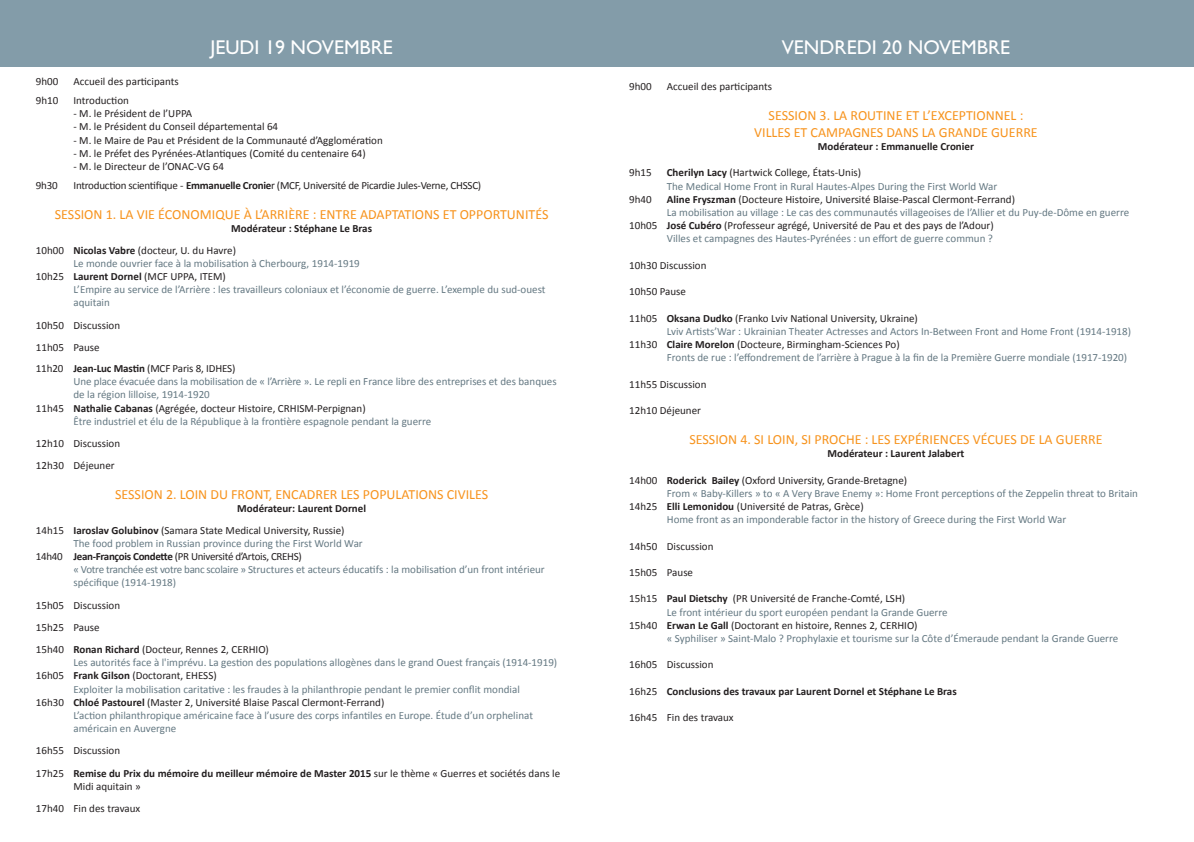
<style>
.page{position:relative;width:1194px;height:842px;background:#fff}
.page>*{position:absolute;margin:0;border:0;box-sizing:border-box;transform-origin:0 0}
.t1{font:20px "Gill Sans Std";color:#fff}
.t2{font:14px/16.8px "Calibri";color:#f7931d;text-align:center}
.t3{font:11px/13.2px "Calibri";color:#647882}
.t4{font:11px/22.2px "Calibri";color:#231f20}
.t5{font:700 11px/21.2px "Calibri";color:#231f20}
.t6{font:11px "Calibri";letter-spacing:-.02em;color:#231f20}
.s1{font-weight:700}
.s2{font-weight:400}
.s3{color:#231f20}
.s4{font-weight:700;color:#231f20}
</style>
<div class="page">
<div style="left:0;top:0;width:1194px;height:67px;background:#839ca9"></div>
<h1 class="t1" style="left:210px;top:35px;width:184px">JEUDI 19 NOVEMBRE</h1>
<p class="t4" style="left:36px;top:70px;width:24px">9h00</p>
<p class="t4" style="left:73px;top:70px;width:107px">Accueil des participants</p>
<p class="t4" style="left:36px;top:89px;width:24px">9h10</p>
<p class="t4" style="left:73px;top:89px;width:57px">Introduction</p>
<p class="t4" style="left:73px;top:103px;width:120px">- M. le Président de l’UPPA</p>
<p class="t4" style="left:73px;top:116px;width:206px">- M. le Président du Conseil départemental 64</p>
<p class="t4" style="left:73px;top:129px;width:311px">- M. le Maire de Pau et Président de la Communauté d’Agglomération</p>
<p class="t4" style="left:73px;top:142px;width:294px">- M. le Préfet des Pyrénées-Atlantiques (Comité du centenaire 64)</p>
<p class="t4" style="left:73px;top:155px;width:152px">- M. le Directeur de l’ONAC-VG 64</p>
<p class="t4" style="left:36px;top:175px;width:23px">9h30</p>
<p class="t6" style="left:73px;top:179px;width:409px">Introduction scientifique - <span class="s1">Emmanuelle Cronie</span>r (MCF, Université de Picardie Jules-Verne, CHSSC)</p>
<p class="t2" style="left:55px;top:206px;width:495px">SESSION 1. LA VIE ÉCONOMIQUE À L’ARRIÈRE : ENTRE ADAPTATIONS ET OPPORTUNITÉS</p>
<p class="t5" style="left:36px;top:218px;width:338px;text-indent:195px">Modérateur : Stéphane Le Bras<br><span class="s2">10h00</span> Nicolas Vabre <span class="s2">(docteur, U. du Havre)</span></p>
<p class="t3" style="left:36px;top:257px;width:325px;text-indent:38px">Le monde ouvrier face à la mobilisation à Cherbourg, 1914-1919<br><span class="s3">10h25</span> <span class="s4">Laurent Dornel</span> <span class="s3">(MCF UPPA, ITEM)</span></p>
<p class="t3" style="left:73px;top:283px;width:474px">L’Empire au service de l’Arrière : les travailleurs coloniaux et l’économie de guerre. L’exemple du sud-ouest aquitain</p>
<p class="t4" style="left:36px;top:314px;width:86px">10h50 Discussion<br>11h05 Pause</p>
<p class="t4" style="left:36px;top:357px;width:201px">11h20 <span class="s1">Jean-Luc Mastin</span> (MCF Paris 8, IDHES)</p>
<p class="t3" style="left:73px;top:375px;width:485px">Une place évacuée dans la mobilisation de « l’Arrière ». Le repli en France libre des entreprises et des banques</p>
<p class="t3" style="left:73px;top:388px;width:138px">de la région lilloise, 1914-1920</p>
<p class="t4" style="left:36px;top:397px;width:331px">11h45 <span class="s1">Nathalie Cabanas</span> (Agrégée, docteur Histoire, CRHISM-Perpignan)</p>
<p class="t3" style="left:73px;top:415px;width:359px">Être industriel et élu de la République à la frontière espagnole pendant la guerre</p>
<p class="t4" style="left:36px;top:432px;width:86px">12h10 Discussion<br>12h30 Déjeuner</p>
<p class="t2" style="left:115px;top:486px;width:375px">SESSION 2. LOIN DU FRONT, ENCADRER LES POPULATIONS CIVILES</p>
<p class="t4" style="left:36px;top:498px;width:332px;line-height:21.2px;text-indent:201px"><span class="s1">Modérateur: Laurent Dornel<br></span>14h15 <span class="s1">Iaroslav Golubinov</span> (Samara State Medical University, Russie)</p>
<p class="t3" style="left:36px;top:537px;width:328px;text-indent:38px">The food problem in Russian province during the First World War<br><span class="s3">14h40</span> <span class="s4">Jean-François Condette</span> <span class="s3">(PR Université d’Artois, CREHS)</span></p>
<p class="t3" style="left:73px;top:563px;width:473px">« Votre tranchée est votre banc scolaire » Structures et acteurs éducatifs : la mobilisation d’un front intérieur spécifique (1914-1918)</p>
<p class="t4" style="left:36px;top:594px;width:235px">15h05 Discussion<br>15h25 Pause<br>15h40 <span class="s1">Ronan Richard</span> (Docteur, Rennes 2, CERHIO)</p>
<p class="t3" style="left:73px;top:656px;width:485px">Les autorités face à l'imprévu. La gestion des populations allogènes dans le grand Ouest français (1914-1919)</p>
<p class="t4" style="left:36px;top:665px;width:182px">16h05 <span class="s1">Frank Gilson</span> (Doctorant, EHESS)</p>
<p class="t3" style="left:73px;top:682px;width:448px">Exploiter la mobilisation caritative : les fraudes à la philanthropie pendant le premier conflit mondial</p>
<p class="t4" style="left:36px;top:691px;width:350px">16h30 <span class="s1">Chloé Pastourel</span> (Master 2, Université Blaise Pascal Clermont-Ferrand)</p>
<p class="t3" style="left:73px;top:709px;width:461px">L’action philanthropique américaine face à l’usure des corps infantiles en Europe. Étude d’un orphelinat</p>
<p class="t3" style="left:73px;top:722px;width:104px">américain en Auvergne</p>
<p class="t4" style="left:36px;top:740px;width:526px">16h55 Discussion<br>17h25 <span class="s1">Remise du Prix du mémoire du meilleur mémoire de Master 2015</span> sur le thème « Guerres et sociétés dans le</p>
<p class="t4" style="left:36px;top:775px;width:106px;text-align:right">Midi aquitain »<br>17h40 Fin des travaux</p>
<h1 class="t1" style="left:782px;top:35px;width:230px">VENDREDI 20 NOVEMBRE</h1>
<p class="t4" style="left:629px;top:75px;width:24px">9h00</p>
<p class="t4" style="left:667px;top:75px;width:107px">Accueil des participants</p>
<p class="t2" style="left:754px;top:107px;width:285px">SESSION 3. LA ROUTINE ET L’EXCEPTIONNEL :<br>VILLES ET CAMPAGNES DANS LA GRANDE GUERRE</p>
<p class="t5" style="left:818px;top:136px;width:158px">Modérateur : Emmanuelle Cronier</p>
<p class="t4" style="left:629px;top:162px;width:24px">9h15</p>
<p class="t3" style="left:667px;top:166px;width:332px"><span class="s4">Cherilyn Lacy</span> <span class="s3">(Hartwick College, États-Unis)<br></span>The Medical Home Front in Rural Hautes-Alpes During the First World War</p>
<p class="t4" style="left:629px;top:188px;width:24px">9h40</p>
<p class="t4" style="left:667px;top:188px;width:350px"><span class="s1">Aline Fryszman</span> (Docteure Histoire, Université Blaise-Pascal Clermont-Ferrand)</p>
<p class="t3" style="left:667px;top:206px;width:464px">La mobilisation au village : Le cas des communautés villageoises de l’Allier et du Puy-de-Dôme en guerre</p>
<p class="t4" style="left:629px;top:214px;width:366px">10h05 <span class="s1">José Cubéro</span> (Professeur agrégé, Université de Pau et des pays de l’Adour)</p>
<p class="t3" style="left:667px;top:232px;width:328px">Villes et campagnes des Hautes-Pyrénées : un effort de guerre commun ?</p>
<p class="t4" style="left:629px;top:254px;width:79px">10h30 Discussion</p>
<p class="t4" style="left:629px;top:280px;width:58px">10h50 Pause</p>
<p class="t4" style="left:629px;top:307px;width:290px">11h05 <span class="s1">Oksana Dudko</span> (Franko Lviv National University, Ukraine)</p>
<p class="t3" style="left:667px;top:325px;width:466px">Lviv Artists’War : Ukrainian Theater Actresses and Actors In-Between Front and Home Front (1914-1918)</p>
<p class="t4" style="left:629px;top:333px;width:272px">11h30 <span class="s1">Claire Morelon</span> (Docteure, Birmingham-Sciences Po)</p>
<p class="t3" style="left:667px;top:351px;width:462px">Fronts de rue : l’effondrement de l’arrière à Prague à la fin de la Première Guerre mondiale (1917-1920)</p>
<p class="t4" style="left:629px;top:373px;width:79px">11h55 Discussion</p>
<p class="t4" style="left:629px;top:399px;width:73px">12h10 Déjeuner</p>
<p class="t2" style="left:689px;top:431px;width:415px">SESSION 4. SI LOIN, SI PROCHE : LES EXPÉRIENCES VÉCUES DE LA GUERRE</p>
<p class="t5" style="left:827px;top:443px;width:138px">Modérateur : Laurent Jalabert</p>
<p class="t4" style="left:629px;top:469px;width:279px">14h00 <span class="s1">Roderick Bailey</span> (Oxford University, Grande-Bretagne)</p>
<p class="t3" style="left:667px;top:487px;width:473px">From « Baby-Killers » to « A Very Brave Enemy »: Home Front perceptions of the Zeppelin threat to Britain</p>
<p class="t4" style="left:629px;top:495px;width:236px">14h25 <span class="s1">Elli Lemonidou</span> (Université de Patras, Grèce)</p>
<p class="t3" style="left:667px;top:513px;width:401px">Home front as an imponderable factor in the history of Greece during the First World War</p>
<p class="t4" style="left:629px;top:535px;width:86px">14h50 Discussion</p>
<p class="t4" style="left:629px;top:561px;width:65px">15h05 Pause</p>
<p class="t4" style="left:629px;top:588px;width:277px">15h15 <span class="s1">Paul Dietschy</span> (PR Université de Franche-Comté, LSH)</p>
<p class="t3" style="left:667px;top:605px;width:282px">Le front intérieur du sport européen pendant la Grande Guerre</p>
<p class="t4" style="left:629px;top:614px;width:290px">15h40 <span class="s1">Erwan Le Gall</span> (Doctorant en histoire, Rennes 2, CERHIO)</p>
<p class="t3" style="left:667px;top:632px;width:453px">« Syphiliser » Saint-Malo ? Prophylaxie et tourisme sur la Côte d’Émeraude pendant la Grande Guerre</p>
<p class="t4" style="left:629px;top:654px;width:86px">16h05 Discussion</p>
<p class="t5" style="left:629px;top:681px;width:329px"><span class="s2">16h25</span> Conclusions des travaux par Laurent Dornel et Stéphane Le Bras</p>
<p class="t4" style="left:629px;top:706px;width:106px">16h45 Fin des travaux</p>
</div>
